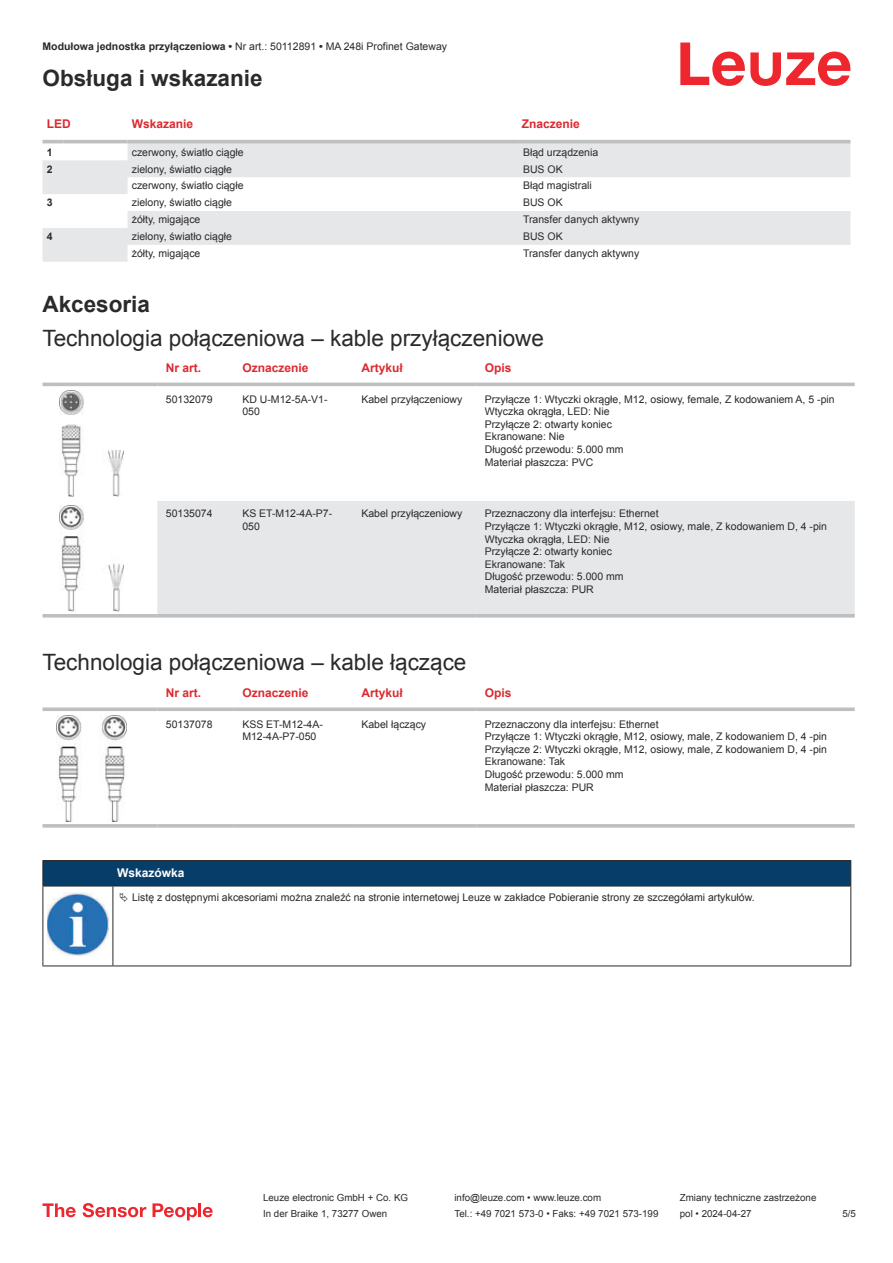
<style>
.page{position:relative;width:893px;height:1263px;background:#fff}
.page>*{position:absolute;margin:0;border:0;box-sizing:border-box;transform-origin:0 0}
.t1{font:22.5px "Arial";color:#2b292a}
.t2{font:700 22.5px "Arial";color:#2b292a}
.t3{font:700 12px "Arial";color:#db2a30}
.t4{font:700 12px "Arial";color:#fff}
.t5{font:10.5px/12.6px "Arial";color:#2b292a}
.t6{font:700 10.5px "Arial";color:#2b292a}
.t7{font:9.75px "Arial";color:#2b292a}
.s1{font-weight:700}
</style>
<div class="page">
<svg style="left:680px;top:43px;width:170px;height:43px"></svg>
<svg style="left:43px;top:143px;width:807px;height:119px;fill:#e6e7e9"></svg>
<hr style="left:43px;top:140px;width:21px;height:3px;background:#bdbfc1">
<hr style="left:64px;top:140px;width:64px;height:3px;background:#bdbfc1">
<hr style="left:128px;top:140px;width:391px;height:3px;background:#bdbfc1">
<hr style="left:519px;top:140px;width:331px;height:3px;background:#bdbfc1">
<svg style="left:43px;top:382px;width:812px;height:230px"></svg>
<div style="left:157px;top:501px;width:698px;height:113px;background:#e6e7e9"></div>
<hr style="left:43px;top:383px;width:114px;height:3px;background:#bdbfc1">
<hr style="left:157px;top:383px;width:77px;height:3px;background:#bdbfc1">
<hr style="left:234px;top:383px;width:119px;height:3px;background:#bdbfc1">
<hr style="left:353px;top:383px;width:123px;height:3px;background:#bdbfc1">
<hr style="left:476px;top:383px;width:379px;height:3px;background:#bdbfc1">
<svg style="left:43px;top:614px;width:114px;height:4px"></svg>
<svg style="left:157px;top:614px;width:77px;height:4px"></svg>
<svg style="left:234px;top:614px;width:119px;height:4px"></svg>
<svg style="left:353px;top:614px;width:123px;height:4px"></svg>
<svg style="left:476px;top:614px;width:379px;height:4px;background:#c3c5c7"></svg>
<img style="left:59px;top:390px;width:65px;height:107px">
<img style="left:59px;top:505px;width:65px;height:106px">
<svg style="left:43px;top:707px;width:114px;height:4px"></svg>
<svg style="left:157px;top:707px;width:77px;height:4px"></svg>
<svg style="left:234px;top:707px;width:119px;height:4px"></svg>
<svg style="left:353px;top:707px;width:123px;height:4px"></svg>
<svg style="left:476px;top:707px;width:379px;height:4px;background:#c5c6c8"></svg>
<svg style="left:43px;top:824px;width:114px;height:4px"></svg>
<svg style="left:157px;top:824px;width:77px;height:4px"></svg>
<svg style="left:234px;top:824px;width:119px;height:4px"></svg>
<svg style="left:353px;top:824px;width:123px;height:4px"></svg>
<svg style="left:476px;top:824px;width:379px;height:4px;background:#c3c5c7"></svg>
<img style="left:56px;top:715px;width:70px;height:107px">
<hr style="left:43px;top:886px;width:70px;height:1px;background:#2b292a">
<svg style="left:43px;top:860px;width:808px;height:26px;background:#083b65"></svg>
<hr style="left:113px;top:886px;width:738px;height:1px;background:#2b292a">
<hr style="left:43px;top:886px;width:1px;height:75px;background:#2b292a">
<hr style="left:113px;top:886px;width:1px;height:75px;background:#2b292a">
<hr style="left:850px;top:886px;width:1px;height:75px;background:#2b292a">
<hr style="left:43px;top:965px;width:70px;height:1px;background:#2b292a">
<hr style="left:113px;top:965px;width:738px;height:1px;background:#2b292a">
<img style="left:47px;top:892px;width:61px;height:63px">
<svg style="left:43px;top:1203px;width:33px;height:14px"></svg>
<svg style="left:83px;top:1203px;width:63px;height:14px"></svg>
<svg style="left:153px;top:1203px;width:44px;height:17px"></svg>
<hr style="left:198px;top:1203px;width:3px;height:14px;background:#ed272d">
<svg style="left:203px;top:1207px;width:10px;height:10px"></svg>
<p class="t5" style="left:43px;top:41px;width:406px"><span class="s1">Modułowa jednostka przyłączeniowa •</span> Nr art.: 50112891 <span class="s1">•</span> MA 248i Profinet Gateway</p>
<h1 class="t2" style="left:43px;top:63px;width:222px">Obsługa i wskazanie</h1>
<p class="t3" style="left:47px;top:119px;width:25px">LED</p>
<p class="t3" style="left:132px;top:115px;width:63px">Wskazanie</p>
<p class="t3" style="left:522px;top:119px;width:60px">Znaczenie</p>
<p class="t6" style="left:47px;top:145px;width:7px">1</p>
<p class="t5" style="left:132px;top:146px;width:113px">czerwony, światło ciągłe</p>
<p class="t5" style="left:523px;top:146px;width:77px">Błąd urządzenia</p>
<p class="t6" style="left:47px;top:161px;width:7px">2</p>
<p class="t5" style="left:132px;top:162px;width:102px">zielony, światło ciągłe</p>
<p class="t5" style="left:523px;top:162px;width:41px">BUS OK</p>
<p class="t5" style="left:132px;top:179px;width:113px">czerwony, światło ciągłe</p>
<p class="t5" style="left:523px;top:179px;width:70px">Błąd magistrali</p>
<p class="t6" style="left:47px;top:195px;width:7px">3</p>
<p class="t5" style="left:132px;top:196px;width:102px">zielony, światło ciągłe</p>
<p class="t5" style="left:523px;top:196px;width:41px">BUS OK</p>
<p class="t5" style="left:132px;top:213px;width:70px">żółty, migające</p>
<p class="t5" style="left:523px;top:213px;width:118px">Transfer danych aktywny</p>
<p class="t6" style="left:47px;top:229px;width:7px">4</p>
<p class="t5" style="left:132px;top:230px;width:102px">zielony, światło ciągłe</p>
<p class="t5" style="left:523px;top:230px;width:41px">BUS OK</p>
<p class="t5" style="left:132px;top:247px;width:70px">żółty, migające</p>
<p class="t5" style="left:523px;top:247px;width:118px">Transfer danych aktywny</p>
<h1 class="t2" style="left:43px;top:288px;width:109px">Akcesoria</h1>
<h1 class="t1" style="left:43px;top:322px;width:503px">Technologia połączeniowa – kable przyłączeniowe</h1>
<p class="t3" style="left:166px;top:359px;width:37px">Nr art.</p>
<p class="t3" style="left:242px;top:363px;width:68px">Oznaczenie</p>
<p class="t3" style="left:361px;top:359px;width:43px">Artykuł</p>
<p class="t3" style="left:485px;top:359px;width:28px">Opis</p>
<p class="t5" style="left:166px;top:393px;width:48px">50132079</p>
<p class="t5" style="left:242px;top:393px;width:87px">KD U-M12-5A-V1-<br>050</p>
<p class="t5" style="left:361px;top:393px;width:102px">Kabel przyłączeniowy</p>
<p class="t5" style="left:485px;top:393px;width:351px">Przyłącze 1: Wtyczki okrągłe, M12, osiowy, female, Z kodowaniem A, 5 -pin<br>Wtyczka okrągła, LED: Nie<br>Przyłącze 2: otwarty koniec<br>Ekranowane: Nie<br>Długość przewodu: 5.000 mm<br>Materiał płaszcza: PVC</p>
<p class="t5" style="left:166px;top:507px;width:48px">50135074</p>
<p class="t5" style="left:242px;top:507px;width:91px">KS ET-M12-4A-P7-<br>050</p>
<p class="t5" style="left:361px;top:507px;width:102px">Kabel przyłączeniowy</p>
<p class="t5" style="left:485px;top:507px;width:344px">Przeznaczony dla interfejsu: Ethernet<br>Przyłącze 1: Wtyczki okrągłe, M12, osiowy, male, Z kodowaniem D, 4 -pin Wtyczka okrągła, LED: Nie<br>Przyłącze 2: otwarty koniec<br>Ekranowane: Tak<br>Długość przewodu: 5.000 mm<br>Materiał płaszcza: PUR</p>
<h1 class="t1" style="left:43px;top:647px;width:425px">Technologia połączeniowa – kable łączące</h1>
<p class="t3" style="left:166px;top:684px;width:37px">Nr art.</p>
<p class="t3" style="left:242px;top:688px;width:68px">Oznaczenie</p>
<p class="t3" style="left:361px;top:684px;width:43px">Artykuł</p>
<p class="t3" style="left:485px;top:684px;width:28px">Opis</p>
<p class="t5" style="left:166px;top:717px;width:48px">50137078</p>
<p class="t5" style="left:242px;top:717px;width:82px">KSS ET-M12-4A-<br>M12-4A-P7-050</p>
<p class="t5" style="left:361px;top:717px;width:66px">Kabel łączący</p>
<p class="t5" style="left:485px;top:717px;width:344px">Przeznaczony dla interfejsu: Ethernet<br>Przyłącze 1: Wtyczki okrągłe, M12, osiowy, male, Z kodowaniem D, 4 -pin Przyłącze 2: Wtyczki okrągłe, M12, osiowy, male, Z kodowaniem D, 4 -pin Ekranowane: Tak<br>Długość przewodu: 5.000 mm<br>Materiał płaszcza: PUR</p>
<p class="t4" style="left:117px;top:865px;width:69px">Wskazówka</p>
<p class="t5" style="left:132px;top:891px;width:624px">Listę z dostępnymi akcesoriami można znaleźć na stronie internetowej Leuze w zakładce Pobieranie strony ze szczegółami artykułów.</p>
<p class="t7" style="left:263px;top:1191px;width:146px">Leuze electronic GmbH + Co. KG</p>
<p class="t7" style="left:454px;top:1191px;width:148px">info@leuze.com • www.leuze.com</p>
<p class="t7" style="left:680px;top:1191px;width:138px">Zmiany techniczne zastrzeżone</p>
<p class="t7" style="left:263px;top:1207px;width:126px">In der Braike 1, 73277 Owen</p>
<p class="t7" style="left:454px;top:1207px;width:205px">Tel.: +49 7021 573-0 • Faks: +49 7021 573-199</p>
<p class="t7" style="left:680px;top:1207px;width:73px">pol • 2024-04-27</p>
<p class="t7" style="left:842px;top:1210px;width:15px">5 /5</p>
</div>
